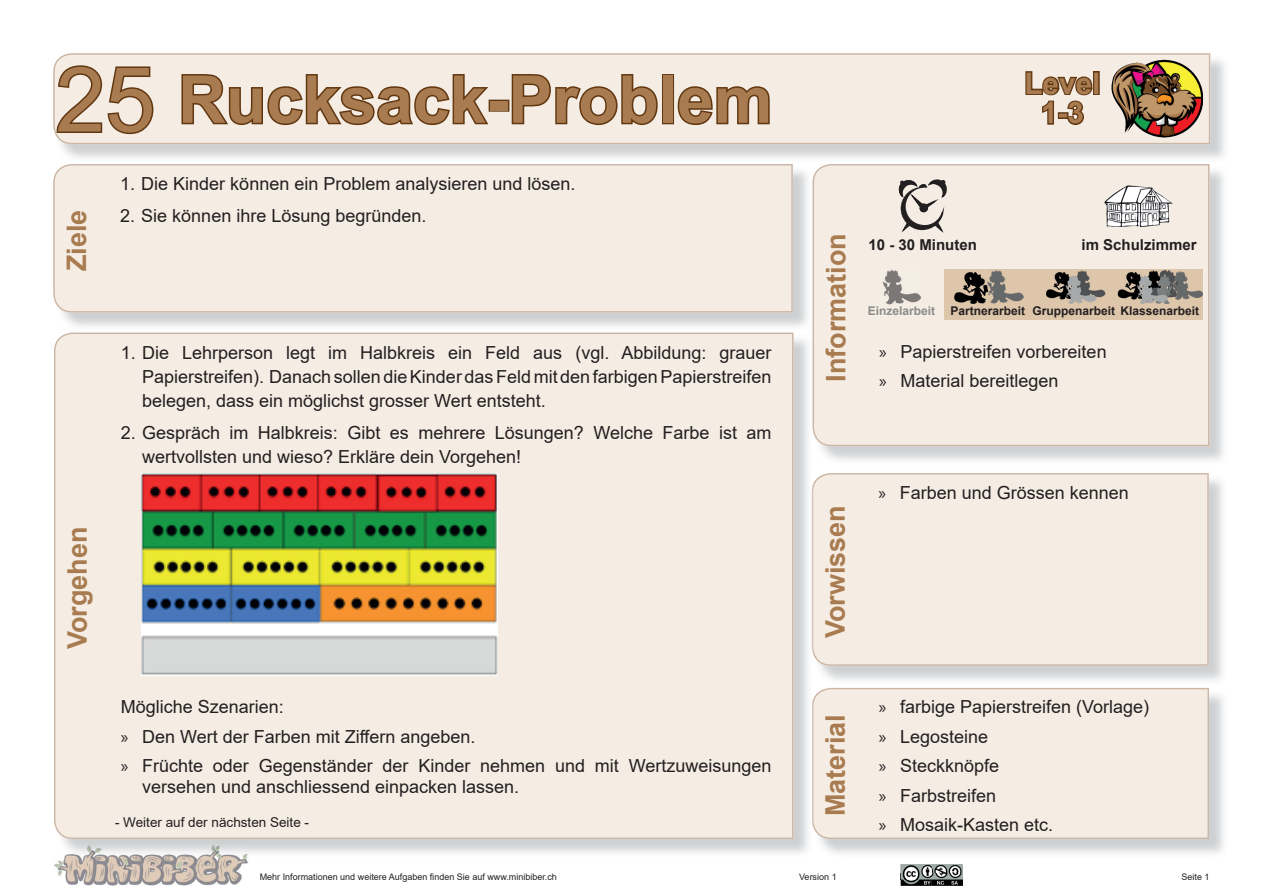
<style>
.page{position:relative;width:1263px;height:893px;background:#fff}
.page>*{position:absolute;margin:0;border:0;box-sizing:border-box;transform-origin:0 0}
.t1{font:700 66px "Arial";color:#a97b50}
.t2{font:700 29.7px/29.7px "Arial";color:#a97b50;text-align:center}
.t3{font:700 27px "Arial";color:#a97b50}
.t4{font:18px/29.5px "Arial";color:#231f20}
.t5{font:700 15px "Arial";color:#231f20}
.t6{font:13.5px "Arial";color:#231f20}
.t7{font:700 12px "Arial";color:#231f20}
.t8{font:700 12px "Arial";color:#8d8b88}
.t9{font:9px "Arial";color:#231f20}
.s1{font-weight:400;font-size:90px}
.s2{font-family:"Myriad Pro"}
</style>
<div class="page">
<img style="left:54px;top:858px;width:195px;height:28px">
<div style="left:53px;top:164px;width:740px;height:149px;background:#f5ede4"></div>
<img style="left:763px;top:335px;width:49px;height:518px">
<img style="left:63px;top:845px;width:186px;height:13px">
<div style="left:54px;top:333px;width:739px;height:506px;background:#f5ede4"></div>
<div style="left:812px;top:688px;width:397px;height:151px;background:#f5ede4"></div>
<img style="left:812px;top:702px;width:1px;height:122px">
<img style="left:821px;top:166px;width:403px;height:294px">
<div style="left:812px;top:164px;width:397px;height:282px;background:#f5ede4"></div>
<svg style="left:53px;top:53px;width:1157px;height:91px;fill:#f5ede4"></svg>
<svg style="left:55px;top:64px;width:100px;height:72px"></svg>
<svg style="left:180px;top:72px;width:312px;height:55px"></svg>
<div style="left:489px;top:100px;width:20px;height:12px;border:3px solid #603711"></div>
<svg style="left:510px;top:72px;width:149px;height:55px"></svg>
<div style="left:662px;top:74px;width:12px;height:50px;border:3px solid #603711"></div>
<svg style="left:676px;top:84px;width:95px;height:43px"></svg>
<svg style="left:898px;top:179px;width:49px;height:54px"></svg>
<div style="left:812px;top:473px;width:397px;height:193px;background:#f5ede4"></div>
<img style="left:812px;top:486px;width:1px;height:166px">
<div style="left:1093px;top:71px;width:7px;height:24px;border:3px solid #603711"></div>
<svg style="left:1024px;top:70px;width:70px;height:56px"></svg>
<img style="left:1112px;top:60px;width:91px;height:78px">
<img style="left:1103px;top:179px;width:71px;height:54px">
<img style="left:142px;top:473px;width:355px;height:203px">
<img style="left:882px;top:269px;width:38px;height:36px">
<div style="left:868px;top:306px;width:67px;height:9px;background:#f5ede4"></div>
<div style="left:945px;top:269px;width:86px;height:36px;background:#dec6ab"></div>
<img style="left:954px;top:270px;width:70px;height:34px">
<div style="left:945px;top:305px;width:86px;height:15px;background:#dec6ab"></div>
<div style="left:1031px;top:269px;width:86px;height:36px;background:#dec6ab"></div>
<img style="left:1046px;top:270px;width:59px;height:34px">
<div style="left:1031px;top:305px;width:86px;height:15px;background:#dec6ab"></div>
<div style="left:1117px;top:269px;width:86px;height:36px;background:#dec6ab"></div>
<img style="left:1117px;top:270px;width:86px;height:34px">
<div style="left:1117px;top:305px;width:86px;height:15px;background:#dec6ab"></div>
<img style="left:901px;top:864px;width:62px;height:22px">
<img style="left:901px;top:873px;width:62px;height:7px">
<h1 class="t1" style="left:55px;top:53px;width:718px"><span class="s1">25</span> Rucksack-Problem</h1>
<h3 class="t3" style="left:58px;top:271px;width:63px;rotate:-90deg">Ziele</h3>
<p class="t4" style="left:120px;top:169px;width:457px">1. Die Kinder können ein Problem analysieren und lösen.</p>
<p class="t4" style="left:120px;top:201px;width:308px">2. Sie können ihre Lösung begründen.</p>
<p class="t4" style="left:142px;top:340px;width:631px;line-height:24px;text-align:justify;text-indent:-21px">1. Die Lehrperson legt im Halbkreis ein Feld aus (vgl. Abbildung: grauer Papierstreifen). Danach sollen die Kinder das Feld mit den farbigen Papierstreifen belegen, dass ein möglichst grosser Wert entsteht.</p>
<p class="t4" style="left:142px;top:421px;width:631px;line-height:24px;text-indent:-21px">2. Gespräch im Halbkreis: Gibt es mehrere Lösungen? Welche Farbe ist am wertvollsten und wieso? Erkläre dein Vorgehen!</p>
<h3 class="t3" style="left:58px;top:649px;width:124px;rotate:-90deg">Vorgehen</h3>
<p class="t4" style="left:121px;top:692px;width:652px">Mögliche Szenarien:<br><span class="s2">»</span> Den Wert der Farben mit Ziffern angeben.<br><span class="s2">»</span> Früchte oder Gegenständer der Kinder nehmen und mit Wertzuweisungen</p>
<p class="t4" style="left:142px;top:772px;width:379px">versehen und anschliessend einpacken lassen.</p>
<p class="t6" style="left:115px;top:813px;width:196px">- Weiter auf der nächsten Seite -</p>
<h2 class="t2" style="left:1024px;top:69px;width:77px">Level<br>1-3</h2>
<h3 class="t3" style="left:817px;top:382px;width:150px;rotate:-90deg">Information</h3>
<p class="t5" style="left:868px;top:234px;width:110px">10 - 30 Minuten</p>
<p class="t5" style="left:1081px;top:234px;width:117px">im Schulzimmer</p>
<p class="t8" style="left:868px;top:302px;width:69px">Einzelarbeit</p>
<p class="t7" style="left:950px;top:302px;width:250px">Partnerarbeit Gruppenarbeit Klassenarbeit</p>
<p class="t4" style="left:879px;top:336px;width:229px"><span class="s2">»</span> Papierstreifen vorbereiten <span class="s2">»</span> Material bereitlegen</p>
<h3 class="t3" style="left:816px;top:638px;width:135px;rotate:-90deg">Vorwissen</h3>
<h3 class="t3" style="left:816px;top:816px;width:104px;rotate:-90deg">Material</h3>
<p class="t4" style="left:878px;top:478px;width:252px"><span class="s2">»</span> Farben und Grössen kennen</p>
<p class="t4" style="left:879px;top:692px;width:272px"><span class="s2">»</span> farbige Papierstreifen (Vorlage) <span class="s2">»</span> Legosteine<br><span class="s2">»</span> Steckknöpfe<br><span class="s2">»</span> Farbstreifen<br><span class="s2">»</span> Mosaik-Kasten etc.</p>
<p class="t9" style="left:260px;top:870px;width:299px">Mehr Informationen und weitere Aufgaben finden Sie auf www.minibiber.ch</p>
<p class="t9" style="left:799px;top:870px;width:39px">Version 1</p>
<p class="t9" style="left:1181px;top:870px;width:30px">Seite 1</p>
</div>
